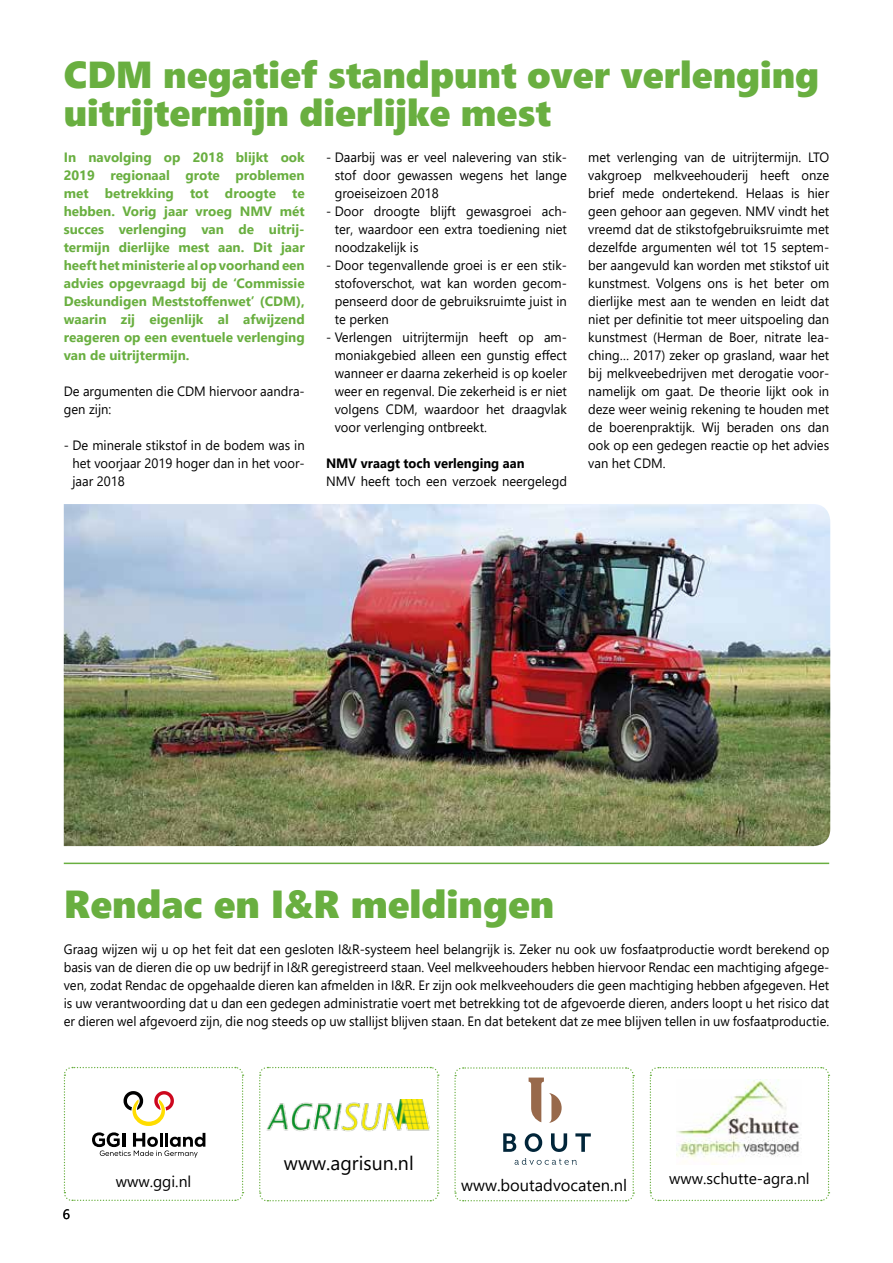
<style>
.page{position:relative;width:893px;height:1263px;background:#fff}
.page>*{position:absolute;margin:0;border:0;box-sizing:border-box;transform-origin:0 0}
.t1{font:39px "Segoe UI Black";color:#69af40}
.t2{font:37.5px/37.5px "Segoe UI Black";color:#69af40}
.t3{font:19.5px "Segoe UI";color:#000}
.t4{font:16.5px "Segoe UI";color:#000}
.t5{font:15.6px "Segoe UI";color:#000}
.t6{font:13.5px/18px "Segoe UI";color:#000;text-align:justify;scale:.96 1}
.t7{font:700 13.5px/18px "Segoe UI";color:#69af40;text-align:justify}
.t8{font:700 13.5px "Segoe UI";color:#000;scale:.96 1}
.t9{font:13.5px "Segoe UI";color:#000}
</style>
<div class="page">
<img style="left:64px;top:504px;width:766px;height:342px">
<svg style="left:63px;top:1066px;width:181px;height:135px"></svg>
<svg style="left:649px;top:1067px;width:181px;height:135px"></svg>
<svg style="left:259px;top:1066px;width:180px;height:136px"></svg>
<img style="left:267px;top:1099px;width:169px;height:38px">
<svg style="left:454px;top:1067px;width:181px;height:135px"></svg>
<hr style="left:64px;top:863px;width:765px;height:1px;background:#69af40">
<h2 class="t2" style="left:64px;top:54px;width:757px">CDM negatief standpunt over verlenging uitrijtermijn dierlijke mest</h2>
<p class="t6" style="left:335px;top:148px;width:243px;text-indent:-9px">- Daarbij was er veel nalevering van stik&shy;stof door gewassen wegens het lange groeiseizoen 2018</p>
<p class="t6" style="left:335px;top:202px;width:243px;text-indent:-9px">- Door droogte blijft gewasgroei ach&shy;ter, waardoor een extra toediening niet noodzakelijk is</p>
<p class="t6" style="left:335px;top:256px;width:243px;text-indent:-9px">- Door tegenvallende groei is er een stik&shy;stofoverschot, wat kan worden gecom&shy;penseerd door de gebruiksruimte juist in te perken</p>
<p class="t6" style="left:335px;top:328px;width:243px;text-indent:-9px">- Verlengen uitrijtermijn heeft op am&shy;moniakgebied alleen een gunstig effect wanneer er daarna zekerheid is op koeler weer en regenval. Die zekerheid is er niet volgens CDM, waardoor het draagvlak voor verlenging ontbreekt.</p>
<p class="t8" style="left:326px;top:452px;width:208px">NMV vraagt toch verlenging aan</p>
<p class="t6" style="left:326px;top:472px;width:253px">NMV heeft toch een verzoek neergelegd</p>
<p class="t6" style="left:588px;top:148px;width:253px">met verlenging van de uitrijtermijn. LTO vakgroep melkveehouderij heeft onze brief mede ondertekend. Helaas is hier geen gehoor aan gegeven. NMV vindt het vreemd dat de stikstofgebruiksruimte met dezelfde argumenten wél tot 15 septem&shy;ber aangevuld kan worden met stikstof uit kunstmest. Volgens ons is het beter om dierlijke mest aan te wenden en leidt dat niet per definitie tot meer uitspoeling dan kunstmest (Herman de Boer, nitrate lea&shy;ching… 2017) zeker op grasland, waar het bij melkveebedrijven met derogatie voor&shy;namelijk om gaat. De theorie lijkt ook in deze weer weinig rekening te houden met de boerenpraktijk. Wij beraden ons dan ook op een gedegen reactie op het advies van het CDM.</p>
<p class="t7" style="left:64px;top:148px;width:242px">In navolging op 2018 blijkt ook 2019 regionaal grote problemen met betrekking tot droogte te hebben. Vorig jaar vroeg NMV mét succes verlenging van de uitrij&shy;termijn dierlijke mest aan. Dit jaar heeft het ministerie al op voorhand een advies opgevraagd bij de ‘Commissie Deskundigen Meststoffenwet’ (CDM), waarin zij eigenlijk al afwijzend reageren op een eventuele verlenging van de uitrijtermijn.</p>
<p class="t6" style="left:64px;top:382px;width:252px">De argumenten die CDM hiervoor aandra&shy;gen zijn:</p>
<p class="t6" style="left:73px;top:436px;width:243px;text-indent:-9px">- De minerale stikstof in de bodem was in het voorjaar 2019 hoger dan in het voor&shy;jaar 2018</p>
<h1 class="t1" style="left:64px;top:876px;width:492px">Rendac en I&amp;R meldingen</h1>
<p class="t6" style="left:64px;top:940px;width:799px">Graag wijzen wij u op het feit dat een gesloten I&amp;R-systeem heel belangrijk is. Zeker nu ook uw fosfaatproductie wordt berekend op basis van de dieren die op uw bedrijf in I&amp;R geregistreerd staan. Veel melkveehouders hebben hiervoor Rendac een machtiging afgege&shy;ven, zodat Rendac de opgehaalde dieren kan afmelden in I&amp;R. Er zijn ook melkveehouders die geen machtiging hebben afgegeven. Het is uw verantwoording dat u dan een gedegen administratie voert met betrekking tot de afgevoerde dieren, anders loopt u het risico dat er dieren wel afgevoerd zijn, die nog steeds op uw stallijst blijven staan. En dat betekent dat ze mee blijven tellen in uw fosfaatproductie.</p>
<p class="t9" style="left:63px;top:1203px;width:9px">6</p>
<h3 class="t3" style="left:284px;top:1147px;width:131px">www.agrisun.nl</h3>
<p class="t5" style="left:116px;top:1168px;width:77px">www.ggi.nl</p>
<p class="t5" style="left:669px;top:1166px;width:142px">www.schutte-agra.nl</p>
<p class="t4" style="left:461px;top:1172px;width:167px">www.boutadvocaten.nl</p>
</div>
